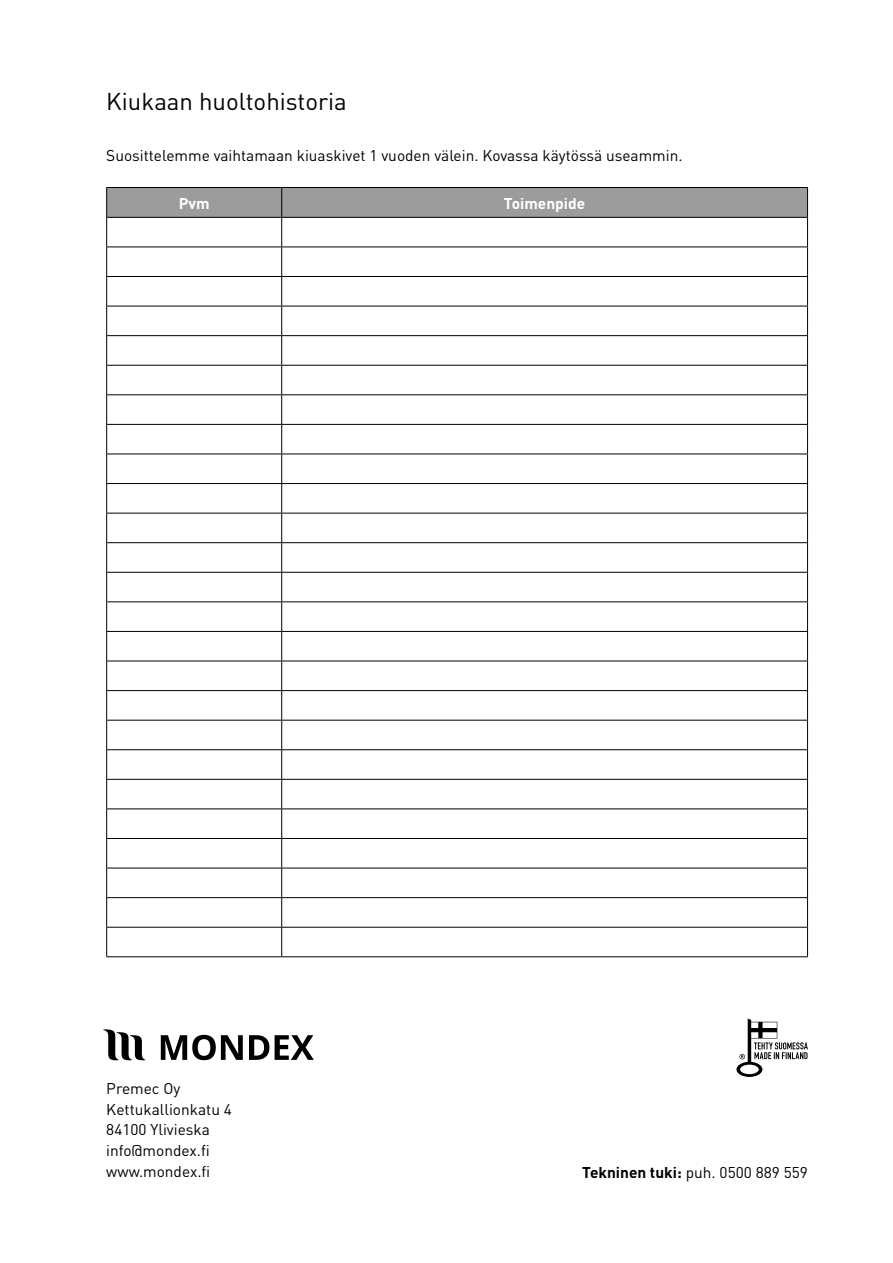
<style>
.page{position:relative;width:893px;height:1263px;background:#fff}
.page>*{position:absolute;margin:0;border:0;box-sizing:border-box;transform-origin:0 0}
.t1{font:24px "DIN";color:#000}
.t2{font:15.45px/20.7px "DIN";color:#000}
.t3{font:700 15.45px "DIN";color:#fff}
.s1{font-weight:700}
</style>
<div class="page">
<hr style="left:106px;top:956px;width:176px;height:1px;background:#000">
<hr style="left:282px;top:956px;width:526px;height:1px;background:#000">
<svg style="left:106px;top:187px;width:702px;height:769px"></svg>
<svg style="left:736px;top:1018px;width:72px;height:59px"></svg>
<svg style="left:103px;top:1029px;width:42px;height:31px"></svg>
<svg style="left:161px;top:1035px;width:153px;height:25px"></svg>
<h1 class="t1" style="left:106px;top:86px;width:242px">Kiukaan huoltohistoria</h1>
<p class="t2" style="left:106px;top:145px;width:578px">Suosittelemme vaihtamaan kiuaskivet 1 vuoden välein. Kovassa käytössä useammin.</p>
<p class="t3" style="left:179px;top:193px;width:32px">Pvm</p>
<p class="t3" style="left:504px;top:193px;width:83px">Toimenpide</p>
<p class="t2" style="left:106px;top:1077px;width:127px">Premec Oy<br>Kettukallionkatu 4<br>84100 Ylivieska info@mondex.fi www.mondex.fi</p>
<p class="t2" style="left:582px;top:1161px;width:227px"><span class="s1">Tekninen tuki:</span> puh. 0500 889 559</p>
</div>
